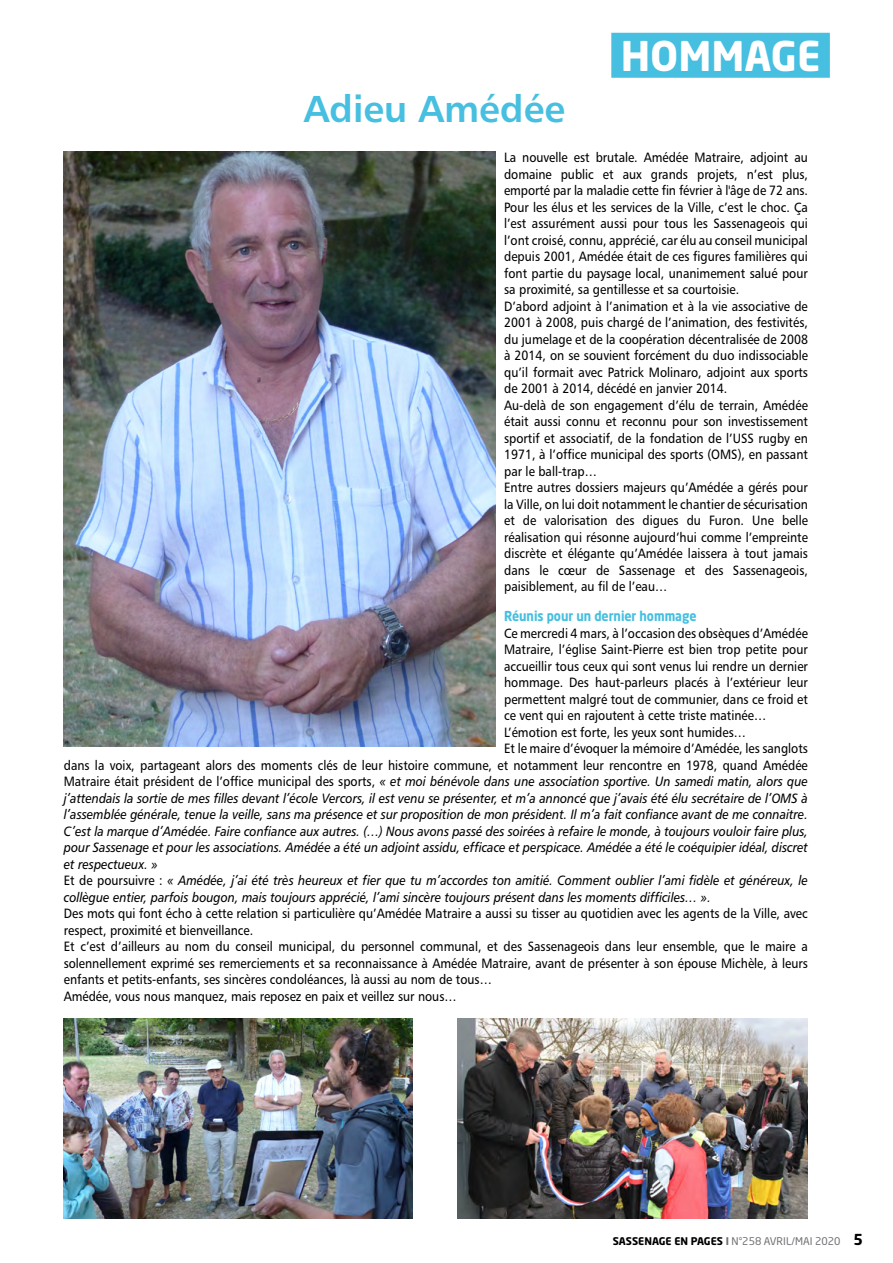
<style>
.page{position:relative;width:893px;height:1263px;background:#fff}
.page>*{position:absolute;margin:0;border:0;box-sizing:border-box;transform-origin:0 0}
.t1{font:700 40.5px "Neo Sans Std";color:#fff}
.t2{font:37.5px "Humanist 777 BT Bold B";color:#46bfe0}
.t3{font:13.5px/16.5px "Humanist 777 BT Roman B";color:#000;scale:.9 1}
.t4{font:13.5px/16.5px "Humanist 777 BT Italic B";color:#000;scale:.9 1}
.t5{font:700 13.5px "Neo Sans Std";color:#46bfe0;scale:.9 1}
.t6{font:10.5px "Neo Sans Std";color:#706f75}
.s1{font-family:"Humanist 777 BT Roman B"}
.s2{font-weight:700;color:#000}
.s3{font-weight:700}
.s4{font-weight:700;font-size:15px;color:#000}
</style>
<div class="page">
<div style="left:611px;top:33px;width:219px;height:45px;background:#46bfe0"></div>
<img style="left:64px;top:151px;width:432px;height:595px">
<img style="left:64px;top:1018px;width:348px;height:200px">
<img style="left:458px;top:1018px;width:350px;height:200px">
<h1 class="t1" style="left:621px;top:30px;width:201px">HOMMAGE</h1>
<h2 class="t2" style="left:304px;top:85px;width:263px">Adieu Amédée</h2>
<p class="t3" style="left:504px;top:149px;width:339px">La nouvelle est brutale. Amédée Matraire, adjoint au domaine public et aux grands projets, n’est plus, emporté par la maladie cette fin février à l'âge de 72 ans.<br>Pour les élus et les services de la Ville, c’est le choc. Ça l’est assurément aussi pour tous les Sassenageois qui l’ont croisé, connu, apprécié, car élu au conseil municipal depuis 2001, Amédée était de ces figures familières qui font partie du paysage local, unanimement salué pour sa proximité, sa gentillesse et sa courtoisie.<br>D’abord adjoint à l’animation et à la vie associative de 2001 à 2008, puis chargé de l’animation, des festivités, du jumelage et de la coopération décentralisée de 2008 à 2014, on se souvient forcément du duo indissociable qu’il formait avec Patrick Molinaro, adjoint aux sports de 2001 à 2014, décédé en janvier 2014.<br>Au-delà de son engagement d’élu de terrain, Amédée était aussi connu et reconnu pour son investissement sportif et associatif, de la fondation de l’USS rugby en 1971, à l’office municipal des sports (OMS), en passant par le ball-trap…<br>Entre autres dossiers majeurs qu’Amédée a gérés pour la Ville, on lui doit notamment le chantier de sécurisation et de valorisation des digues du Furon. Une belle réalisation qui résonne aujourd’hui comme l’empreinte discrète et élégante qu’Amédée laissera à tout jamais dans le cœur de Sassenage et des Sassenageois, paisiblement, au fil de l’eau…</p>
<p class="t5" style="left:504px;top:607px;width:215px">Réunis pour un dernier hommage</p>
<p class="t3" style="left:504px;top:624px;width:339px">Ce mercredi 4 mars, à l’occasion des obsèques d’Amédée</p>
<p class="t3" style="left:504px;top:641px;width:339px">Matraire, l’église Saint-Pierre est bien trop petite pour</p>
<p class="t3" style="left:504px;top:657px;width:339px">accueillir tous ceux qui sont venus lui rendre un dernier</p>
<p class="t3" style="left:504px;top:674px;width:339px">hommage. Des haut-parleurs placés à l’extérieur leur</p>
<p class="t3" style="left:504px;top:690px;width:339px">permettent malgré tout de communier, dans ce froid et</p>
<p class="t3" style="left:504px;top:707px;width:293px">ce vent qui en rajoutent à cette triste matinée…</p>
<p class="t3" style="left:504px;top:723px;width:270px">L’émotion est forte, les yeux sont humides…</p>
<p class="t3" style="left:504px;top:740px;width:339px">Et le maire d’évoquer la mémoire d’Amédée, les sanglots</p>
<p class="t3" style="left:64px;top:756px;width:828px">dans la voix, partageant alors des moments clés de leur histoire commune, et notamment leur rencontre en 1978, quand Amédée</p>
<p class="t4" style="left:64px;top:773px;width:828px"><span class="s1">Matraire était président de l’office municipal des sports,</span> « et moi bénévole dans une association sportive. Un samedi matin, alors que j’attendais la sortie de mes filles devant l’école Vercors, il est venu se présenter, et m’a annoncé que j’avais été élu secrétaire de l’OMS à l’assemblée générale, tenue la veille, sans ma présence et sur proposition de mon président. Il m’a fait confiance avant de me connaitre.<br>C’est la marque d’Amédée. Faire confiance aux autres. (…) Nous avons passé des soirées à refaire le monde, à toujours vouloir faire plus, pour Sassenage et pour les associations. Amédée a été un adjoint assidu, efficace et perspicace. Amédée a été le coéquipier idéal, discret et respectueux. »<br><span class="s1">Et de poursuivre :</span> « Amédée, j’ai été très heureux et fier que tu m’accordes ton amitié. Comment oublier l’ami fidèle et généreux, le collègue entier, parfois bougon, mais toujours apprécié, l’ami sincère toujours présent dans les moments difficiles… ».</p>
<p class="t3" style="left:64px;top:905px;width:828px">Des mots qui font écho à cette relation si particulière qu’Amédée Matraire a aussi su tisser au quotidien avec les agents de la Ville, avec respect, proximité et bienveillance.<br>Et c’est d’ailleurs au nom du conseil municipal, du personnel communal, et des Sassenageois dans leur ensemble, que le maire a solennellement exprimé ses remerciements et sa reconnaissance à Amédée Matraire, avant de présenter à son épouse Michèle, à leurs enfants et petits-enfants, ses sincères condoléances, là aussi au nom de tous…<br>Amédée, vous nous manquez, mais reposez en paix et veillez sur nous…</p>
<p class="t6" style="left:613px;top:1234px;width:252px"><span class="s2">SASSENAGE EN PAGES</span> <span class="s3">I</span> N°258 AVRIL/MAI 2020 <span class="s4">5</span></p>
</div>
